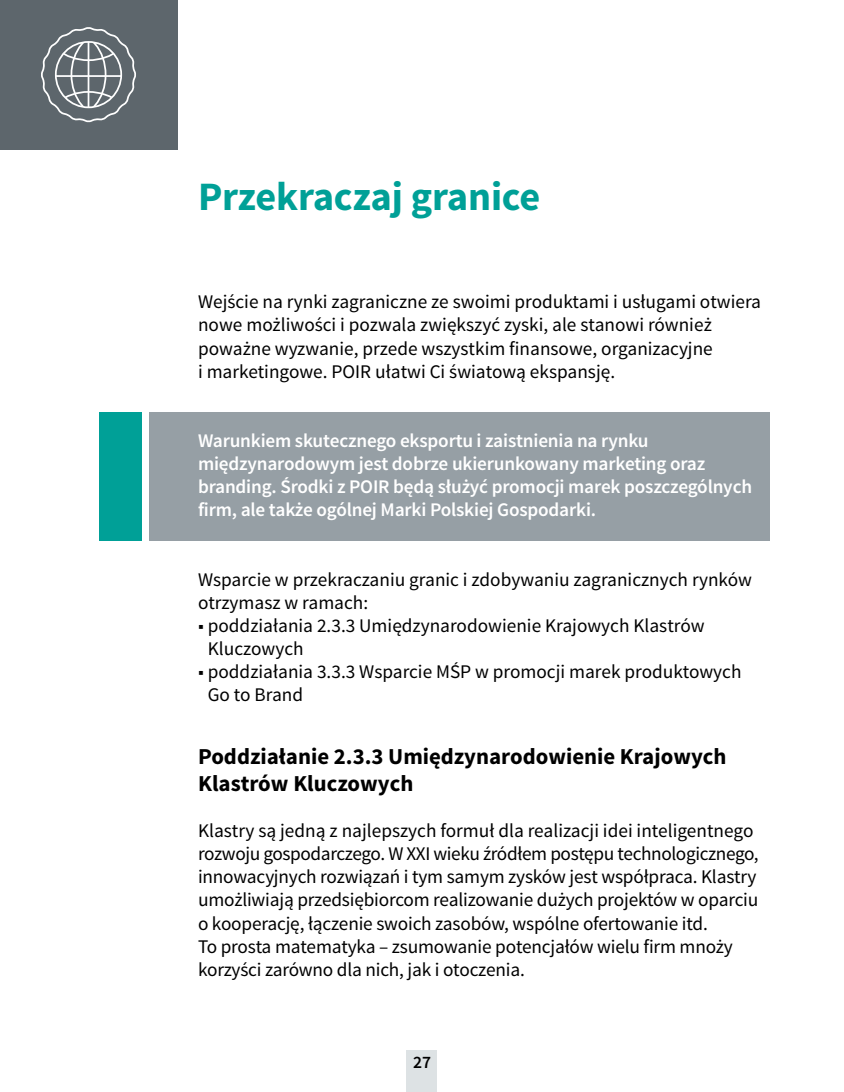
<style>
.page{position:relative;width:844px;height:1092px;background:#fff}
.page>*{position:absolute;margin:0;border:0;box-sizing:border-box;transform-origin:0 0}
.t1{font:700 40.25px "Source Sans Pro";letter-spacing:-.005em;color:#00a097}
.t2{font:700 22.75px/27.3px "Source Sans Pro";color:#000}
.t3{font:19.25px/23.1px "Source Sans Pro";letter-spacing:-.005em;color:#000}
.t4{font:600 19.25px/23.1px "Source Sans Pro";letter-spacing:-.01em;color:#fff}
.t5{font:600 17.5px "Source Sans Pro";color:#000}
</style>
<div class="page">
<div style="left:407px;top:1050px;width:30px;height:41px;background:#dde2e4"></div>
<div style="left:149px;top:412px;width:620px;height:128px;background:#969fa5"></div>
<div style="left:99px;top:412px;width:42px;height:128px;background:#00a097"></div>
<div style="left:0;top:0;width:177px;height:149px;background:#5d666c"></div>
<svg style="left:41px;top:27px;width:95px;height:96px"></svg>
<hr style="left:88px;top:42px;width:1px;height:65px;background:#fff">
<hr style="left:56px;top:75px;width:65px;height:2px;background:#fff">
<div style="left:55px;top:41px;width:67px;height:67px;border:2px solid #fff;border-radius:50%"></div>
<h1 class="t1" style="left:198px;top:171px;width:343px">Przekraczaj granice</h1>
<p class="t3" style="left:198px;top:291px;width:564px">Wejście na rynki zagraniczne ze swoimi produktami i usługami otwiera nowe możliwości i pozwala zwiększyć zyski, ale stanowi również poważne wyzwanie, przede wszystkim finansowe, organizacyjne<br>i marketingowe. POIR ułatwi Ci światową ekspansję.</p>
<p class="t4" style="left:198px;top:429px;width:555px">Warunkiem skutecznego eksportu i zaistnienia na rynku międzynarodowym jest dobrze ukierunkowany marketing oraz branding. Środki z POIR będą służyć promocji marek poszczególnych firm, ale także ogólnej Marki Polskiej Gospodarki.</p>
<p class="t3" style="left:198px;top:568px;width:555px">Wsparcie w przekraczaniu granic i zdobywaniu zagranicznych rynków otrzymasz w ramach:</p>
<p class="t3" style="left:208px;top:614px;width:498px;text-indent:-10px">■ poddziałania 2.3.3 Umiędzynarodowienie Krajowych Klastrów<br>Kluczowych</p>
<p class="t3" style="left:208px;top:660px;width:535px;text-indent:-10px">■ poddziałania 3.3.3 Wsparcie MŚP w promocji marek produktowych<br>Go to Brand</p>
<p class="t2" style="left:198px;top:743px;width:530px">Poddziałanie 2.3.3 Umiędzynarodowienie Krajowych<br>Klastrów Kluczowych</p>
<p class="t3" style="left:198px;top:819px;width:562px">Klastry są jedną z najlepszych formuł dla realizacji idei inteligentnego rozwoju gospodarczego. W XXI wieku źródłem postępu technologicznego, innowacyjnych rozwiązań i tym samym zysków jest współpraca. Klastry umożliwiają przedsiębiorcom realizowanie dużych projektów w oparciu o kooperację, łączenie swoich zasobów, wspólne ofertowanie itd.<br>To prosta matematyka – zsumowanie potencjałów wielu firm mnoży korzyści zarówno dla nich, jak i otoczenia.</p>
<p class="t5" style="left:413px;top:1051px;width:19px">27</p>
</div>
